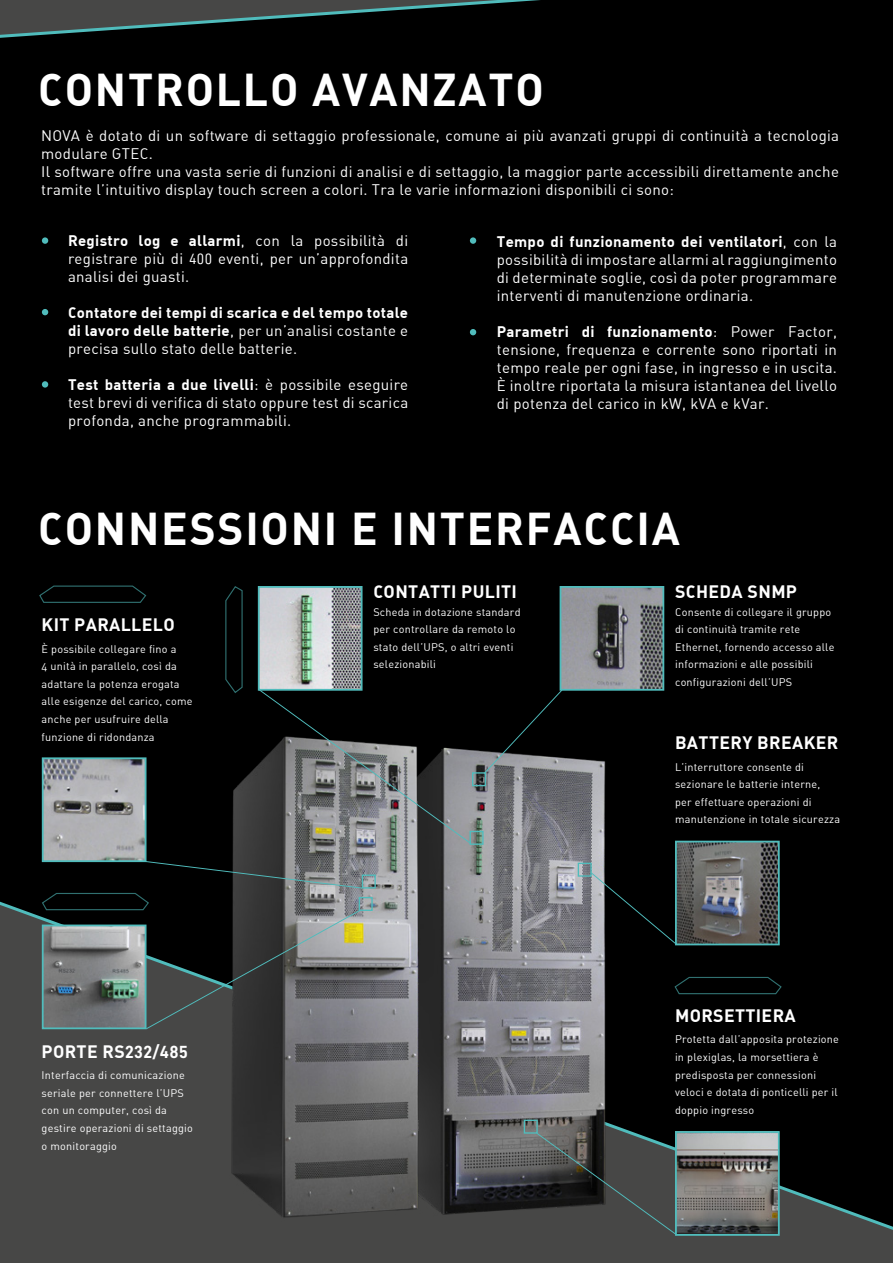
<style>
.page{position:relative;width:893px;height:1263px;background:#000}
.page>*{position:absolute;margin:0;border:0;box-sizing:border-box;transform-origin:0 0}
.t1{font:700 45px "DIN Alternate";letter-spacing:.04em;color:#fff}
.t2{font:700 17.7px "DIN Alternate";letter-spacing:.02em;color:#fff}
.t3{font:15px/18px "DIN Alternate";letter-spacing:.02em;color:#fff;text-align:justify}
.t4{font:700 15px/18px "DIN Alternate";letter-spacing:.02em;color:#fff;text-align:justify}
.t5{font:10.8px/17.7px "DIN Alternate";letter-spacing:.02em;color:#fff}
.s1{font-weight:700}
.s2{font-family:"D DIN"}
.s3{font-weight:400}
.s4{font-family:"D DIN Bold";font-weight:400}
</style>
<div class="page">
<svg style="left:0;top:901px;width:893px;height:362px"></svg>
<img style="left:45px;top:760px;width:99px;height:99px">
<div style="left:42px;top:757px;width:105px;height:105px;border:2px solid #50bcbc"></div>
<svg style="left:0;top:0;width:540px;height:38px"></svg>
<img style="left:445px;top:750px;width:180px;height:513px">
<img style="left:209px;top:603px;width:236px;height:660px">
<svg style="left:674px;top:976px;width:108px;height:19px"></svg>
<img style="left:678px;top:1134px;width:99px;height:99px">
<div style="left:675px;top:1131px;width:105px;height:105px;border:2px solid #50bcbc"></div>
<img style="left:678px;top:844px;width:99px;height:98px">
<div style="left:675px;top:841px;width:105px;height:104px;border:2px solid #50bcbc"></div>
<svg style="left:39px;top:585px;width:108px;height:18px"></svg>
<div style="left:362px;top:874px;width:14px;height:14px;border:1px solid #50bcbc"></div>
<div style="left:359px;top:897px;width:14px;height:14px;border:1px solid #50bcbc"></div>
<svg style="left:41px;top:861px;width:321px;height:168px"></svg>
<div style="left:42px;top:237px;width:6px;height:7px;background:#50bcbc;border-radius:50%"></div>
<svg style="left:42px;top:309px;width:6px;height:6px"></svg>
<div style="left:42px;top:381px;width:6px;height:7px;background:#50bcbc;border-radius:50%"></div>
<div style="left:470px;top:237px;width:6px;height:7px;background:#50bcbc;border-radius:50%"></div>
<svg style="left:470px;top:329px;width:6px;height:6px"></svg>
<img style="left:261px;top:589px;width:99px;height:99px">
<div style="left:258px;top:586px;width:105px;height:105px;border:2px solid #50bcbc"></div>
<div style="left:524px;top:1120px;width:14px;height:14px;border:1px solid #50bcbc"></div>
<svg style="left:537px;top:1133px;width:140px;height:102px;background:#3f4241"></svg>
<svg style="left:591px;top:872px;width:86px;height:73px"></svg>
<div style="left:578px;top:863px;width:14px;height:14px;border:1px solid #50bcbc"></div>
<div style="left:472px;top:772px;width:14px;height:14px;border:1px solid #50bcbc"></div>
<svg style="left:484px;top:690px;width:78px;height:83px"></svg>
<img style="left:563px;top:589px;width:98px;height:99px">
<div style="left:560px;top:586px;width:104px;height:105px;border:2px solid #50bcbc"></div>
<svg style="left:259px;top:689px;width:211px;height:154px"></svg>
<div style="left:470px;top:831px;width:14px;height:14px;border:1px solid #50bcbc"></div>
<svg style="left:225px;top:586px;width:19px;height:108px"></svg>
<h1 class="t1" style="left:38px;top:61px;width:507px">CONTROLLO AVANZATO</h1>
<p class="t3" style="left:41px;top:126px;width:799px;text-align:left">NOVA è dotato di un software di settaggio professionale, comune ai più avanzati gruppi di continuità a tecnologia modulare GTEC.<br>Il software offre una vasta serie di funzioni di analisi e di settaggio, la maggior parte accessibili direttamente anche tramite l’intuitivo display touch screen a colori. Tra le varie informazioni disponibili ci sono:</p>
<p class="t3" style="left:68px;top:231px;width:342px"><span class="s1">Registro log e allarmi</span>, con la possibilità di registrare più di <span class="s2">400</span> eventi, per un’approfondita analisi dei guasti.</p>
<p class="t4" style="left:68px;top:302px;width:342px">Contatore dei tempi di scarica e del tempo totale di lavoro delle batterie<span class="s3">, per un’analisi costante e precisa sullo stato delle batterie.</span></p>
<p class="t3" style="left:68px;top:375px;width:342px"><span class="s1">Test batteria a due livelli</span>: è possibile eseguire test brevi di verifica di stato oppure test di scarica profonda, anche programmabili.</p>
<p class="t3" style="left:497px;top:232px;width:342px"><span class="s1">Tempo di funzionamento dei ventilatori</span>, con la possibilità di impostare allarmi al raggiungimento di determinate soglie, così da poter programmare interventi di manutenzione ordinaria.</p>
<p class="t3" style="left:497px;top:322px;width:342px"><span class="s1">Parametri di funzionamento</span>: Power Factor, tensione, frequenza e corrente sono riportati in tempo reale per ogni fase, in ingresso e in uscita.<br>È inoltre riportata la misura istantanea del livello di potenza del carico in kW, kVA e kVar.</p>
<h1 class="t1" style="left:38px;top:499px;width:643px">CONNESSIONI E INTERFACCIA</h1>
<p class="t2" style="left:42px;top:613px;width:135px">KIT PARALLELO</p>
<p class="t5" style="left:42px;top:640px;width:152px">È possibile collegare fino a<br>4 unità in parallelo, così da adattare la potenza erogata alle esigenze del carico, come anche per usufruire della funzione di ridondanza</p>
<p class="t2" style="left:42px;top:1039px;width:148px">PORTE RS<span class="s4">232</span>/<span class="s4">485</span></p>
<p class="t5" style="left:42px;top:1066px;width:153px">Interfaccia di comunicazione seriale per connettere l’UPS con un computer, così da gestire operazioni di settaggio o monitoraggio</p>
<p class="t2" style="left:373px;top:580px;width:145px">CONTATTI PULITI</p>
<p class="t5" style="left:373px;top:603px;width:149px">Scheda in dotazione standard per controllare da remoto lo stato dell’UPS, o altri eventi selezionabili</p>
<p class="t2" style="left:675px;top:580px;width:123px">SCHEDA SNMP</p>
<p class="t5" style="left:675px;top:603px;width:161px">Consente di collegare il gruppo di continuità tramite rete<br>Ethernet, fornendo accesso alle informazioni e alle possibili configurazioni dell’UPS</p>
<p class="t2" style="left:675px;top:731px;width:165px">BATTERY BREAKER</p>
<p class="t5" style="left:675px;top:758px;width:167px">L’interruttore consente di sezionare le batterie interne,<br>per effettuare operazioni di manutenzione in totale sicurezza</p>
<p class="t2" style="left:675px;top:1004px;width:122px">MORSETTIERA</p>
<p class="t5" style="left:675px;top:1030px;width:165px">Protetta dall’apposita protezione in plexiglas, la morsettiera è predisposta per connessioni veloci e dotata di ponticelli per il doppio ingresso</p>
</div>
